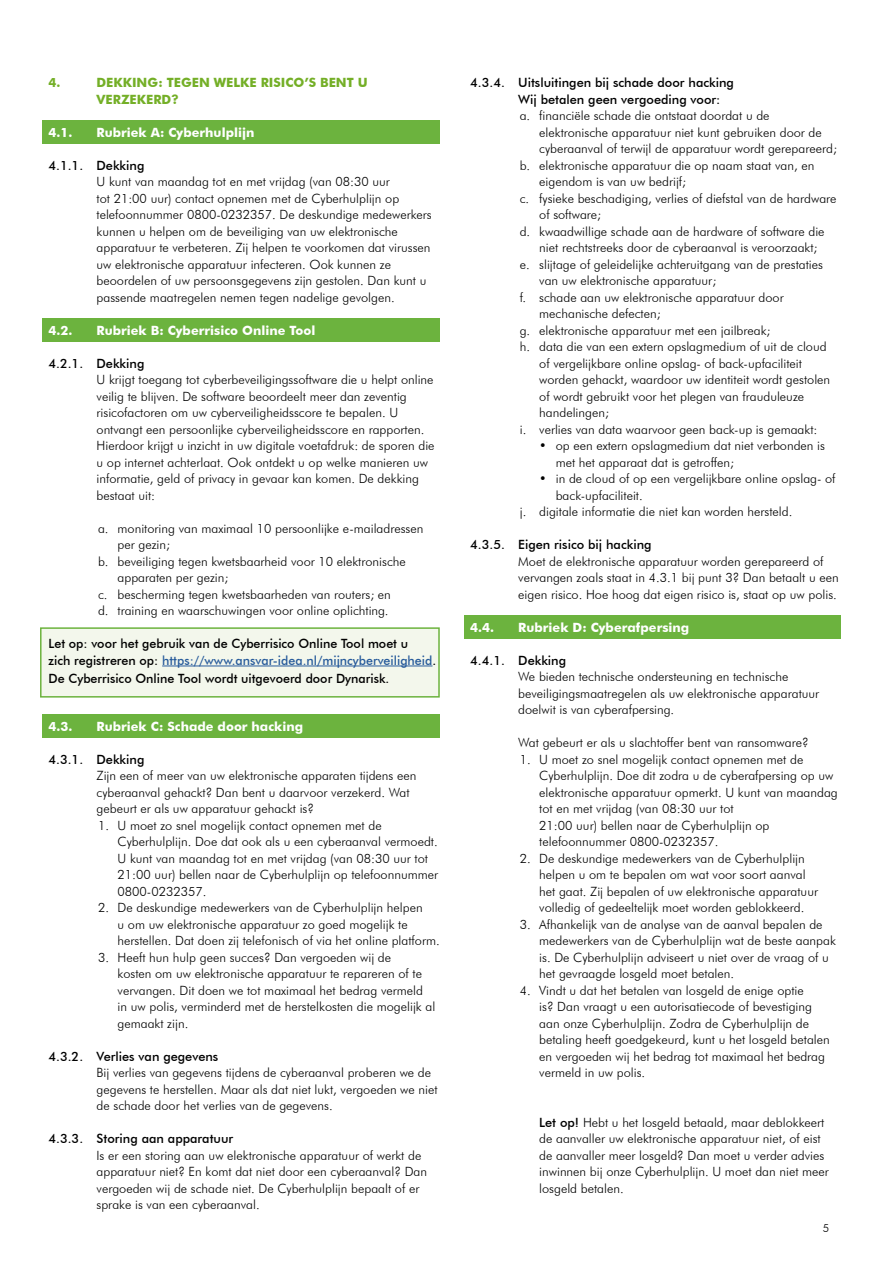
<style>
.page{position:relative;width:893px;height:1263px;background:#fff}
.page>*{position:absolute;margin:0;border:0;box-sizing:border-box;transform-origin:0 0}
.t1{font:300 12.75px/16.5px "Futura BT";color:#000}
.t2{font:500 12.75px/16.5px "Futura BT";color:#000}
.t3{font:700 12.75px "Futura BT";color:#fff}
.t4{font:700 12.75px/16.5px "Futura BT";color:#74af27}
.t5{font:300 11.25px "Futura BT";color:#000}
.s1{color:#275b9b}
.s2{font-weight:500}
</style>
<div class="page">
<div style="left:41px;top:628px;width:398px;height:69px;background:#f3f7ec"></div>
<div style="left:40px;top:627px;width:400px;height:71px;border:2px solid #6cb33e"></div>
<div style="left:464px;top:615px;width:376px;height:24px;background:#6cb33e"></div>
<div style="left:42px;top:120px;width:398px;height:24px;background:#6cb33e"></div>
<div style="left:42px;top:318px;width:398px;height:24px;background:#6cb33e"></div>
<hr style="left:162px;top:665px;width:270px;height:1px;background:#275b9b">
<div style="left:42px;top:714px;width:398px;height:24px;background:#6cb33e"></div>
<p class="t4" style="left:49px;top:74px;width:13px">4.</p>
<p class="t4" style="left:97px;top:74px;width:273px">DEKKING: TEGEN WELKE RISICO’S BENT U<br>VERZEKERD?</p>
<p class="t3" style="left:49px;top:124px;width:25px">4.1.</p>
<p class="t3" style="left:97px;top:124px;width:159px">Rubriek A: Cyberhulplijn</p>
<p class="t2" style="left:49px;top:157px;width:97px">4.1.1. Dekking</p>
<p class="t1" style="left:97px;top:173px;width:337px">U kunt van maandag tot en met vrijdag (van 08:30 uur<br>tot 21:00 uur) contact opnemen met de Cyberhulplijn op telefoonnummer 0800-0232357. De deskundige medewerkers kunnen u helpen om de beveiliging van uw elektronische apparatuur te verbeteren. Zij helpen te voorkomen dat virussen uw elektronische apparatuur infecteren. Ook kunnen ze beoordelen of uw persoonsgegevens zijn gestolen. Dan kunt u passende maatregelen nemen tegen nadelige gevolgen.</p>
<p class="t3" style="left:49px;top:322px;width:25px">4.2.</p>
<p class="t3" style="left:97px;top:322px;width:220px">Rubriek B: Cyberrisico Online Tool</p>
<p class="t2" style="left:49px;top:355px;width:97px">4.2.1. Dekking</p>
<p class="t1" style="left:97px;top:371px;width:340px">U krijgt toegang tot cyberbeveiligingssoftware die u helpt online veilig te blijven. De software beoordeelt meer dan zeventig risicofactoren om uw cyberveiligheidsscore te bepalen. U ontvangt een persoonlijke cyberveiligheidsscore en rapporten.<br>Hierdoor krijgt u inzicht in uw digitale voetafdruk: de sporen die u op internet achterlaat. Ook ontdekt u op welke manieren uw informatie, geld of privacy in gevaar kan komen. De dekking bestaat uit:</p>
<p class="t1" style="left:98px;top:520px;width:327px">a. monitoring van maximaal 10 persoonlijke e-mailadressen</p>
<p class="t1" style="left:118px;top:536px;width:54px">per gezin;</p>
<p class="t1" style="left:98px;top:553px;width:309px">b. beveiliging tegen kwetsbaarheid voor 10 elektronische</p>
<p class="t1" style="left:118px;top:569px;width:112px">apparaten per gezin;</p>
<p class="t1" style="left:98px;top:586px;width:294px">c. bescherming tegen kwetsbaarheden van routers; en</p>
<p class="t1" style="left:98px;top:602px;width:292px">d. training en waarschuwingen voor online oplichting.</p>
<p class="t2" style="left:49px;top:635px;width:389px">Let op: voor het gebruik van de Cyberrisico Online Tool moet u<br>zich registreren op: <span class="s1">https://www.ansvar-idea.nl/mijncyberveiligheid</span>.</p>
<p class="t2" style="left:49px;top:670px;width:342px">De Cyberrisico Online Tool wordt uitgevoerd door Dynarisk.</p>
<p class="t3" style="left:49px;top:718px;width:25px">4.3.</p>
<p class="t3" style="left:97px;top:718px;width:208px">Rubriek C: Schade door hacking</p>
<p class="t2" style="left:49px;top:751px;width:97px">4.3.1. Dekking</p>
<p class="t1" style="left:97px;top:767px;width:321px">Zijn een of meer van uw elektronische apparaten tijdens een cyberaanval gehackt? Dan bent u daarvoor verzekerd. Wat gebeurt er als uw apparatuur gehackt is?</p>
<p class="t1" style="left:118px;top:817px;width:322px;text-indent:-19px">1. U moet zo snel mogelijk contact opnemen met de Cyberhulplijn. Doe dat ook als u een cyberaanval vermoedt.<br>U kunt van maandag tot en met vrijdag (van 08:30 uur tot 21:00 uur) bellen naar de Cyberhulplijn op telefoonnummer 0800-0232357.</p>
<p class="t1" style="left:118px;top:899px;width:324px;text-indent:-19px">2. De deskundige medewerkers van de Cyberhulplijn helpen<br>u om uw elektronische apparatuur zo goed mogelijk te herstellen. Dat doen zij telefonisch of via het online platform.</p>
<p class="t1" style="left:118px;top:949px;width:319px;text-indent:-19px">3. Heeft hun hulp geen succes? Dan vergoeden wij de<br>kosten om uw elektronische apparatuur te repareren of te vervangen. Dit doen we tot maximaal het bedrag vermeld in uw polis, verminderd met de herstelkosten die mogelijk al gemaakt zijn.</p>
<p class="t2" style="left:49px;top:1048px;width:171px">4.3.2. Verlies van gegevens</p>
<p class="t1" style="left:97px;top:1064px;width:343px">Bij verlies van gegevens tijdens de cyberaanval proberen we de gegevens te herstellen. Maar als dat niet lukt, vergoeden we niet de schade door het verlies van de gegevens.</p>
<p class="t2" style="left:49px;top:1130px;width:186px">4.3.3. Storing aan apparatuur</p>
<p class="t1" style="left:97px;top:1147px;width:332px">Is er een storing aan uw elektronische apparatuur of werkt de apparatuur niet? En komt dat niet door een cyberaanval? Dan vergoeden wij de schade niet. De Cyberhulplijn bepaalt of er sprake is van een cyberaanval.</p>
<p class="t2" style="left:518px;top:74px;width:217px;text-indent:-48px">4.3.4. Uitsluitingen bij schade door hacking<br>Wij betalen geen vergoeding voor:</p>
<p class="t1" style="left:520px;top:107px;width:251px">a. financiële schade die ontstaat doordat u de</p>
<p class="t1" style="left:539px;top:124px;width:284px">elektronische apparatuur niet kunt gebruiken door de</p>
<p class="t1" style="left:539px;top:140px;width:299px">cyberaanval of terwijl de apparatuur wordt gerepareerd;</p>
<p class="t1" style="left:520px;top:157px;width:296px">b. elektronische apparatuur die op naam staat van, en</p>
<p class="t1" style="left:539px;top:173px;width:148px">eigendom is van uw bedrijf;</p>
<p class="t1" style="left:520px;top:190px;width:318px">c. fysieke beschadiging, verlies of diefstal van de hardware</p>
<p class="t1" style="left:539px;top:206px;width:64px">of software;</p>
<p class="t1" style="left:520px;top:223px;width:306px">d. kwaadwillige schade aan de hardware of software die</p>
<p class="t1" style="left:539px;top:239px;width:280px">niet rechtstreeks door de cyberaanval is veroorzaakt;</p>
<p class="t1" style="left:520px;top:256px;width:305px">e. slijtage of geleidelijke achteruitgang van de prestaties</p>
<p class="t1" style="left:539px;top:272px;width:179px">van uw elektronische apparatuur;</p>
<p class="t1" style="left:520px;top:289px;width:265px">f. schade aan uw elektronische apparatuur door</p>
<p class="t1" style="left:539px;top:305px;width:123px">mechanische defecten;</p>
<p class="t1" style="left:520px;top:322px;width:252px">g. elektronische apparatuur met een jailbreak;</p>
<p class="t1" style="left:520px;top:338px;width:308px">h. data die van een extern opslagmedium of uit de cloud</p>
<p class="t1" style="left:539px;top:355px;width:264px">of vergelijkbare online opslag- of back-upfaciliteit</p>
<p class="t1" style="left:539px;top:371px;width:293px">worden gehackt, waardoor uw identiteit wordt gestolen</p>
<p class="t1" style="left:539px;top:388px;width:266px">of wordt gebruikt voor het plegen van frauduleuze</p>
<p class="t1" style="left:539px;top:404px;width:71px">handelingen;</p>
<p class="t1" style="left:520px;top:421px;width:299px">i. verlies van data waarvoor geen back-up is gemaakt:</p>
<p class="t1" style="left:556px;top:437px;width:271px;text-indent:-16px">• op een extern opslagmedium dat niet verbonden is met het apparaat dat is getroffen;</p>
<p class="t1" style="left:539px;top:470px;width:298px">• in de cloud of op een vergelijkbare online opslag- of</p>
<p class="t1" style="left:556px;top:487px;width:89px">back-upfaciliteit.</p>
<p class="t1" style="left:520px;top:503px;width:274px">j. digitale informatie die niet kan worden hersteld.</p>
<p class="t2" style="left:470px;top:536px;width:183px">4.3.5. Eigen risico bij hacking</p>
<p class="t1" style="left:518px;top:553px;width:322px">Moet de elektronische apparatuur worden gerepareerd of vervangen zoals staat in 4.3.1 bij punt 3? Dan betaalt u een eigen risico. Hoe hoog dat eigen risico is, staat op uw polis.</p>
<p class="t3" style="left:470px;top:619px;width:25px">4.4.</p>
<p class="t3" style="left:518px;top:619px;width:173px">Rubriek D: Cyberafpersing</p>
<p class="t2" style="left:470px;top:652px;width:97px">4.4.1. Dekking</p>
<p class="t1" style="left:518px;top:668px;width:303px">We bieden technische ondersteuning en technische beveiligingsmaatregelen als uw elektronische apparatuur doelwit is van cyberafpersing.</p>
<p class="t1" style="left:518px;top:734px;width:292px">Wat gebeurt er als u slachtoffer bent van ransomware?</p>
<p class="t1" style="left:539px;top:751px;width:300px;text-indent:-19px">1. U moet zo snel mogelijk contact opnemen met de Cyberhulplijn. Doe dit zodra u de cyberafpersing op uw elektronische apparatuur opmerkt. U kunt van maandag tot en met vrijdag (van 08:30 uur tot<br>21:00 uur) bellen naar de Cyberhulplijn op telefoonnummer 0800-0232357.</p>
<p class="t1" style="left:539px;top:850px;width:280px;text-indent:-19px">2. De deskundige medewerkers van de Cyberhulplijn helpen u om te bepalen om wat voor soort aanval het gaat. Zij bepalen of uw elektronische apparatuur volledig of gedeeltelijk moet worden geblokkeerd.</p>
<p class="t1" style="left:539px;top:916px;width:298px;text-indent:-19px">3. Afhankelijk van de analyse van de aanval bepalen de medewerkers van de Cyberhulplijn wat de beste aanpak is. De Cyberhulplijn adviseert u niet over de vraag of u het gevraagde losgeld moet betalen.</p>
<p class="t1" style="left:539px;top:982px;width:292px;text-indent:-19px">4. Vindt u dat het betalen van losgeld de enige optie<br>is? Dan vraagt u een autorisatiecode of bevestiging aan onze Cyberhulplijn. Zodra de Cyberhulplijn de betaling heeft goedgekeurd, kunt u het losgeld betalen en vergoeden wij het bedrag tot maximaal het bedrag vermeld in uw polis.</p>
<p class="t1" style="left:539px;top:1114px;width:291px"><span class="s2">Let op!</span> Hebt u het losgeld betaald, maar deblokkeert de aanvaller uw elektronische apparatuur niet, of eist de aanvaller meer losgeld? Dan moet u verder advies inwinnen bij onze Cyberhulplijn. U moet dan niet meer losgeld betalen.</p>
<p class="t5" style="left:823px;top:1221px;width:8px">5</p>
</div>
